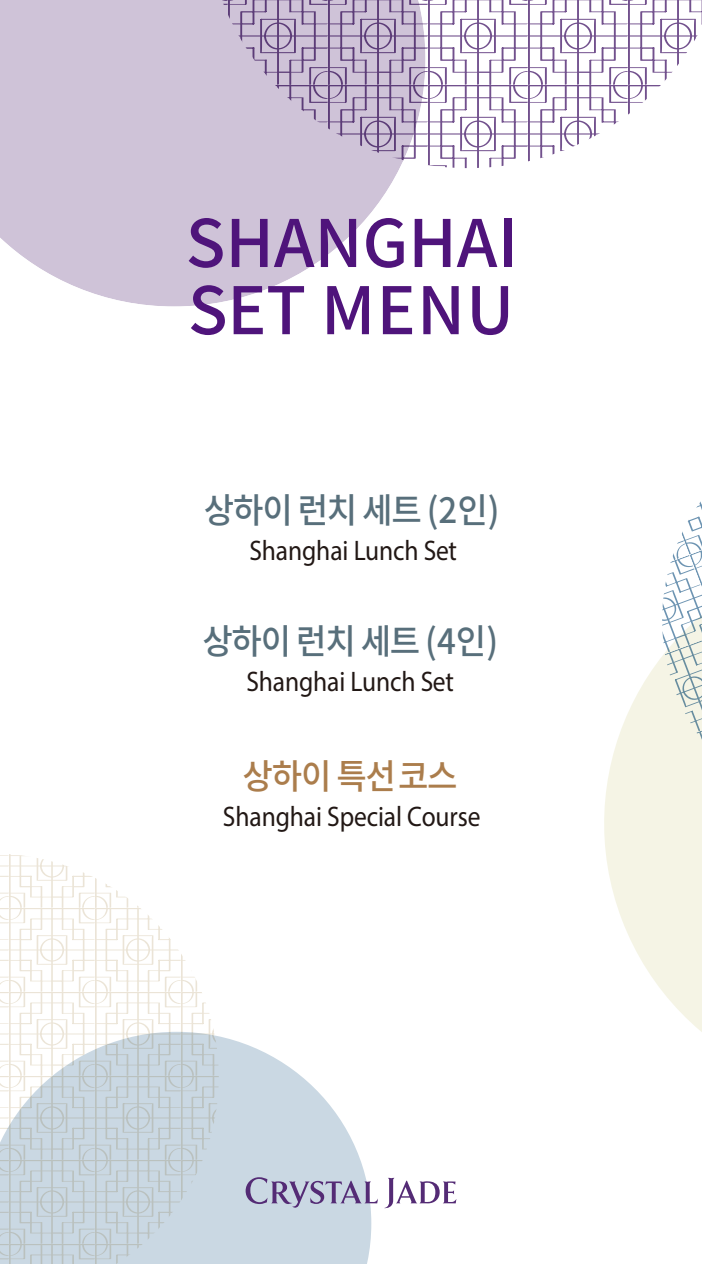
<style>
.page{position:relative;width:702px;height:1264px;background:#fff}
.page>*{position:absolute;margin:0;border:0;box-sizing:border-box;transform-origin:0 0}
.t1{font:500 65.4px/67.2px "Noto Sans CJ Kkr";color:#4f147b}
.t2{font:500 34.8px "Noto Sans CJ Kkr";letter-spacing:-.04em;color:#586f7b;scale:.95 1}
.t3{font:500 34.8px "Noto Sans CJ Kkr";letter-spacing:-.04em;color:#ab7d4c;scale:.95 1}
.t4{font:28.35px "Myriad Pro";letter-spacing:-.005em;color:#221815;scale:.9 1}
</style>
<div class="page">
<svg style="left:0;top:0;width:400px;height:306px;background:#d5cbdd"></svg>
<svg style="left:205px;top:0;width:497px;height:168px"></svg>
<svg style="left:677px;top:501px;width:25px;height:48px"></svg>
<svg style="left:604px;top:549px;width:98px;height:483px;fill:#f5f4e5"></svg>
<svg style="left:0;top:854px;width:214px;height:177px"></svg>
<svg style="left:0;top:1031px;width:371px;height:233px;background:#d0dbe3"></svg>
<svg style="left:384px;top:1177px;width:72px;height:31px"></svg>
<svg style="left:245px;top:1177px;width:133px;height:30px;background:#b0b0c9"></svg>
<h1 class="t1" style="left:186px;top:211px;width:333px">SHANGHAI<br>SET MENU</h1>
<p class="t2" style="left:204px;top:490px;width:313px">상하이 런치 세트 (2인)</p>
<p class="t4" style="left:249px;top:533px;width:232px">Shanghai Lunch Set</p>
<p class="t2" style="left:202px;top:621px;width:313px">상하이 런치 세트 (4인)</p>
<p class="t4" style="left:246px;top:664px;width:232px">Shanghai Lunch Set</p>
<p class="t3" style="left:242px;top:756px;width:228px">상하이 특선코스</p>
<p class="t4" style="left:223px;top:799px;width:287px">Shanghai Special Course</p>
</div>
